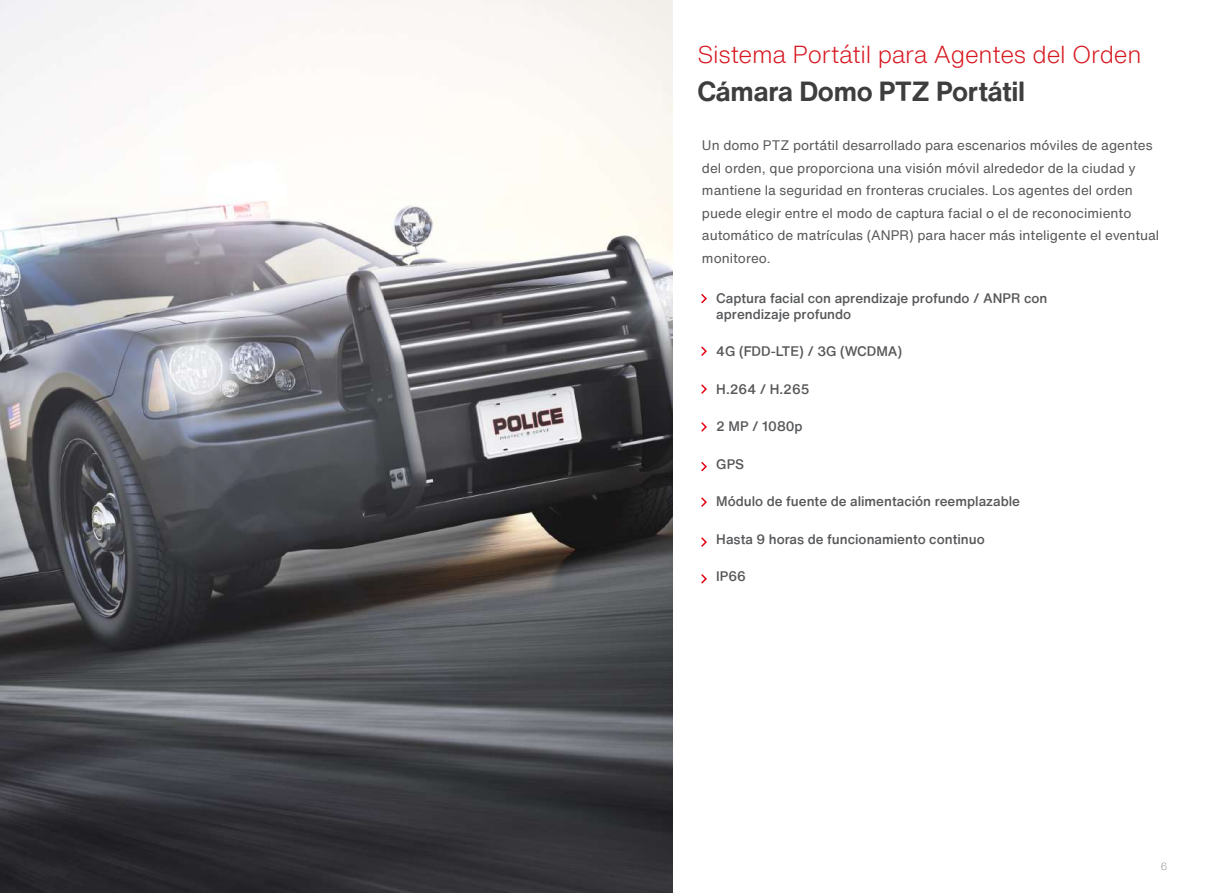
<style>
.page{position:relative;width:1212px;height:893px;background:#fff}
.page>*{position:absolute;margin:0;border:0;box-sizing:border-box;transform-origin:0 0}
.t1{font:700 27px "Helvetica Now Text";letter-spacing:-.01em;color:#3e3e3f}
.t2{font:300 24px "Helvetica Now Text";letter-spacing:-.01em;color:#d7171f}
.t3{font:13.5px/22.5px "Helvetica Now Text";color:#57585a}
.t4{font:500 13.5px/16.2px "Helvetica Now Text";color:#57585a}
.t5{font:100 10.5px "Helvetica Neue";color:#6c6d70}
</style>
<div class="page">
<img style="left:0;top:0;width:672px;height:893px">
<svg style="left:701px;top:294px;width:6px;height:10px"></svg>
<svg style="left:701px;top:462px;width:6px;height:10px"></svg>
<svg style="left:701px;top:497px;width:6px;height:10px"></svg>
<svg style="left:701px;top:346px;width:6px;height:10px"></svg>
<svg style="left:701px;top:537px;width:6px;height:10px"></svg>
<svg style="left:701px;top:574px;width:6px;height:10px"></svg>
<svg style="left:701px;top:384px;width:6px;height:10px"></svg>
<svg style="left:701px;top:422px;width:6px;height:10px"></svg>
<h2 class="t2" style="left:697px;top:37px;width:446px">Sistema Portátil para Agentes del Orden</h2>
<h1 class="t1" style="left:697px;top:71px;width:329px">Cámara Domo PTZ Portátil</h1>
<p class="t3" style="left:702px;top:134px;width:459px">Un domo PTZ portátil desarrollado para escenarios móviles de agentes del orden, que proporciona una visión móvil alrededor de la ciudad y mantiene la seguridad en fronteras cruciales. Los agentes del orden puede elegir entre el modo de captura facial o el de reconocimiento automático de matrículas (ANPR) para hacer más inteligente el eventual monitoreo.</p>
<p class="t4" style="left:716px;top:289px;width:333px">Captura facial con aprendizaje profundo / ANPR con aprendizaje profundo</p>
<p class="t4" style="left:716px;top:343px;width:187px">4G (FDD-LTE) / 3G (WCDMA)</p>
<p class="t4" style="left:716px;top:381px;width:95px">H.264 / H.265</p>
<p class="t4" style="left:716px;top:418px;width:88px">2 MP / 1080p</p>
<p class="t4" style="left:716px;top:456px;width:29px">GPS</p>
<p class="t4" style="left:716px;top:493px;width:305px">Módulo de fuente de alimentación reemplazable</p>
<p class="t4" style="left:716px;top:530px;width:270px">Hasta 9 horas de funcionamiento continuo</p>
<p class="t4" style="left:716px;top:568px;width:31px">IP66</p>
<p class="t5" style="left:1161px;top:858px;width:7px">6</p>
</div>
